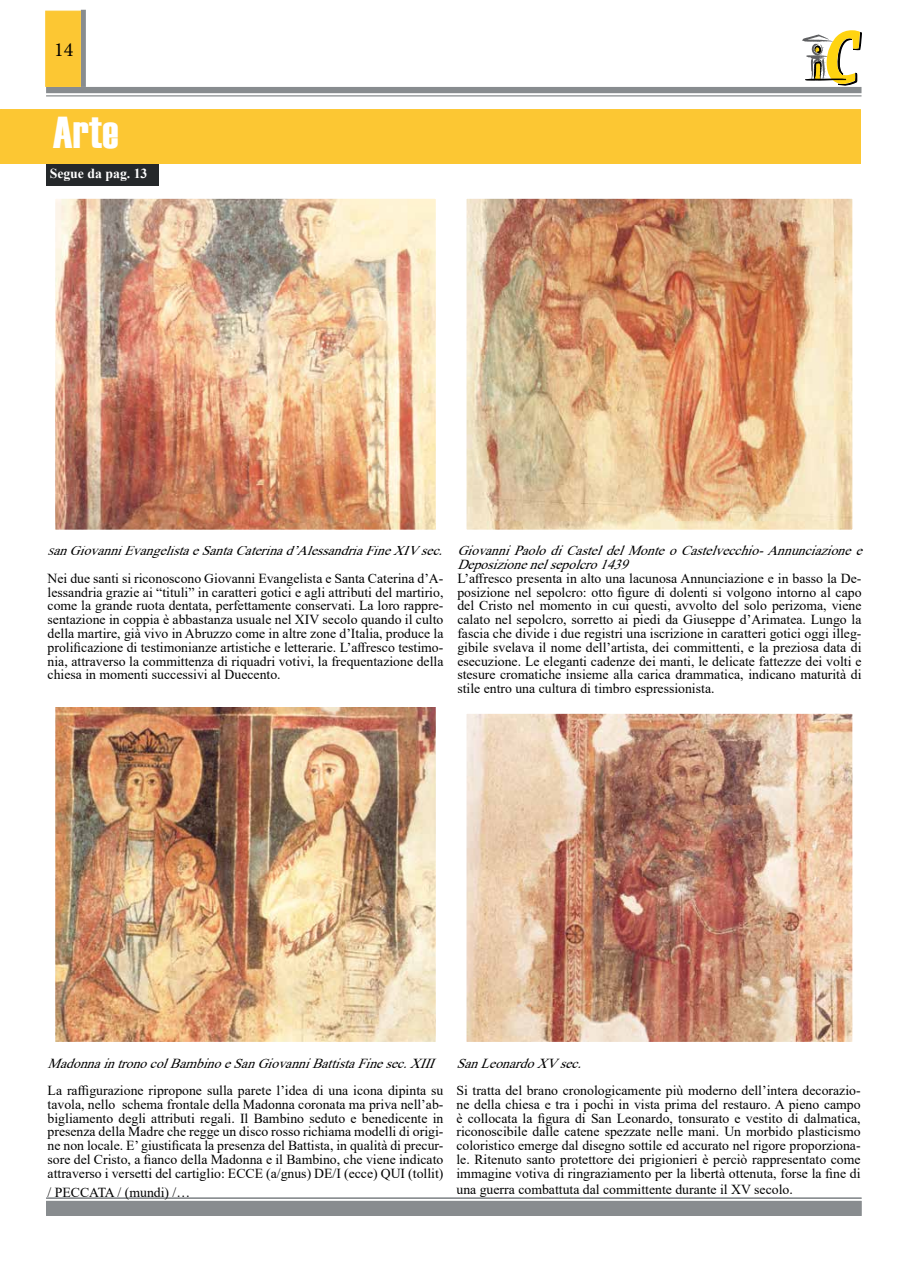
<style>
.page{position:relative;width:897px;height:1262px;background:#fff}
.page>*{position:absolute;margin:0;border:0;box-sizing:border-box;transform-origin:0 0}
.t1{font:44.5px "Haettenschweiler";color:#fff}
.t2{font:20px "Minion Pro";color:#000}
.t3{font:13.75px/13.8px "Times New Roman";color:#000;text-align:justify}
.t4{font:italic 13.75px/13.8px "Times New Roman";color:#000}
.t5{font:700 13.75px "Times New Roman";color:#fff}
.s1{font-style:italic;font-size:10px}
.s2{font-style:italic}
</style>
<div class="page">
<div style="left:1px;top:110px;width:859px;height:53px;background:#fcc733"></div>
<div style="left:0;top:109px;width:861px;height:55px;border:1px solid #fcc733"></div>
<div style="left:46px;top:1200px;width:815px;height:15px;background:#888c8f"></div>
<hr style="left:46px;top:1197px;width:815px;height:1px;background:#888c8f">
<hr style="left:46px;top:95px;width:815px;height:1px;background:#888c8f">
<div style="left:46px;top:87px;width:815px;height:6px;background:#888c8f"></div>
<svg style="left:802px;top:30px;width:59px;height:55px"></svg>
<div style="left:81px;top:10px;width:5px;height:77px;background:#888c8f"></div>
<div style="left:45px;top:11px;width:36px;height:76px;background:#fcc733;border:1px solid #fcc733"></div>
<img style="left:56px;top:199px;width:379px;height:330px">
<img style="left:467px;top:199px;width:384px;height:330px">
<img style="left:56px;top:707px;width:379px;height:334px">
<img style="left:467px;top:714px;width:384px;height:327px">
<div style="left:46px;top:164px;width:112px;height:22px;background:#25282a"></div>
<h2 class="t2" style="left:54px;top:36px;width:21px">14</h2>
<h1 class="t1" style="left:53px;top:102px;width:67px">Arte</h1>
<p class="t5" style="left:50px;top:164px;width:99px">Segue da pag. 13</p>
<p class="t3" style="left:48px;top:536px;width:403px;line-height:27.5px"><span class="s1">S</span><span class="s2">anGiovanniEvangelistaeSantaCaterinad’AlessandriaFineXIVsec.<br></span>Nei due santi si riconoscono Giovanni Evangelista e Santa Caterina d’A-</p>
<p class="t3" style="left:48px;top:585px;width:397px">lessandria grazie ai “tituli” in caratteri gotici e agli attributi del martirio, come la grande ruota dentata, perfettamente conservati. La loro rappre&shy;sentazione in coppia è abbastanza usuale nel XIV secolo quando il culto della martire, già vivo in Abruzzo come in altre zone d’Italia, produce la prolificazione di testimonianze artistiche e letterarie. L’affresco testimo&shy;nia, attraverso la committenza di riquadri votivi, la frequentazione della chiesa in momenti successivi al Duecento.</p>
<p class="t4" style="left:457px;top:543px;width:413px">GiovanniPaolodiCasteldelMonteoCastelvecchio-Annunciazionee<br>Deposizionenelsepolcro1439</p>
<p class="t3" style="left:457px;top:571px;width:405px">L’affresco presenta in alto una lacunosa Annunciazione e in basso la De&shy;posizione nel sepolcro: otto figure di dolenti si volgono intorno al capo del Cristo nel momento in cui questi, avvolto del solo perizoma, viene calato nel sepolcro, sorretto ai piedi da Giuseppe d’Arimatea. Lungo la fascia che divide i due registri una iscrizione in caratteri gotici oggi illeg&shy;gibile svelava il nome dell’artista, dei committenti, e la preziosa data di esecuzione. Le eleganti cadenze dei manti, le delicate fattezze dei volti e stesure cromatiche insieme alla carica drammatica, indicano maturità di stile entro una cultura di timbro espressionista.</p>
<p class="t4" style="left:48px;top:1055px;width:394px">MadonnaintronocolBambinoeSanGiovanniBattistaFinesec.XIII</p>
<p class="t3" style="left:48px;top:1083px;width:397px">La raffigurazione ripropone sulla parete l’idea di una icona dipinta su tavola, nello schema frontale della Madonna coronata ma priva nell’ab&shy;bigliamento degli attributi regali. Il Bambino seduto e benedicente in presenza della Madre che regge un disco rosso richiama modelli di origi&shy;ne non locale. E’ giustificata la presenza del Battista, in qualità di precur&shy;sore del Cristo, a fianco della Madonna e il Bambino, che viene indicato attraverso i versetti del cartiglio: ECCE (a/gnus) DE/I (ecce) QUI (tollit)</p>
<p class="t3" style="left:48px;top:1184px;width:144px">/ PECCATA / (mundi) /…</p>
<p class="t4" style="left:456px;top:1055px;width:133px">SanLeonardoXVsec.</p>
<p class="t3" style="left:456px;top:1083px;width:405px">Si tratta del brano cronologicamente più moderno dell’intera decorazio&shy;ne della chiesa e tra i pochi in vista prima del restauro. A pieno campo è collocata la figura di San Leonardo, tonsurato e vestito di dalmatica, riconoscibile dalle catene spezzate nelle mani. Un morbido plasticismo coloristico emerge dal disegno sottile ed accurato nel rigore proporziona&shy;le. Ritenuto santo protettore dei prigionieri è perciò rappresentato come immagine votiva di ringraziamento per la libertà ottenuta, forse la fine di</p>
<p class="t3" style="left:456px;top:1182px;width:338px">una guerra combattuta dal committente durante il XV secolo.</p>
</div>
